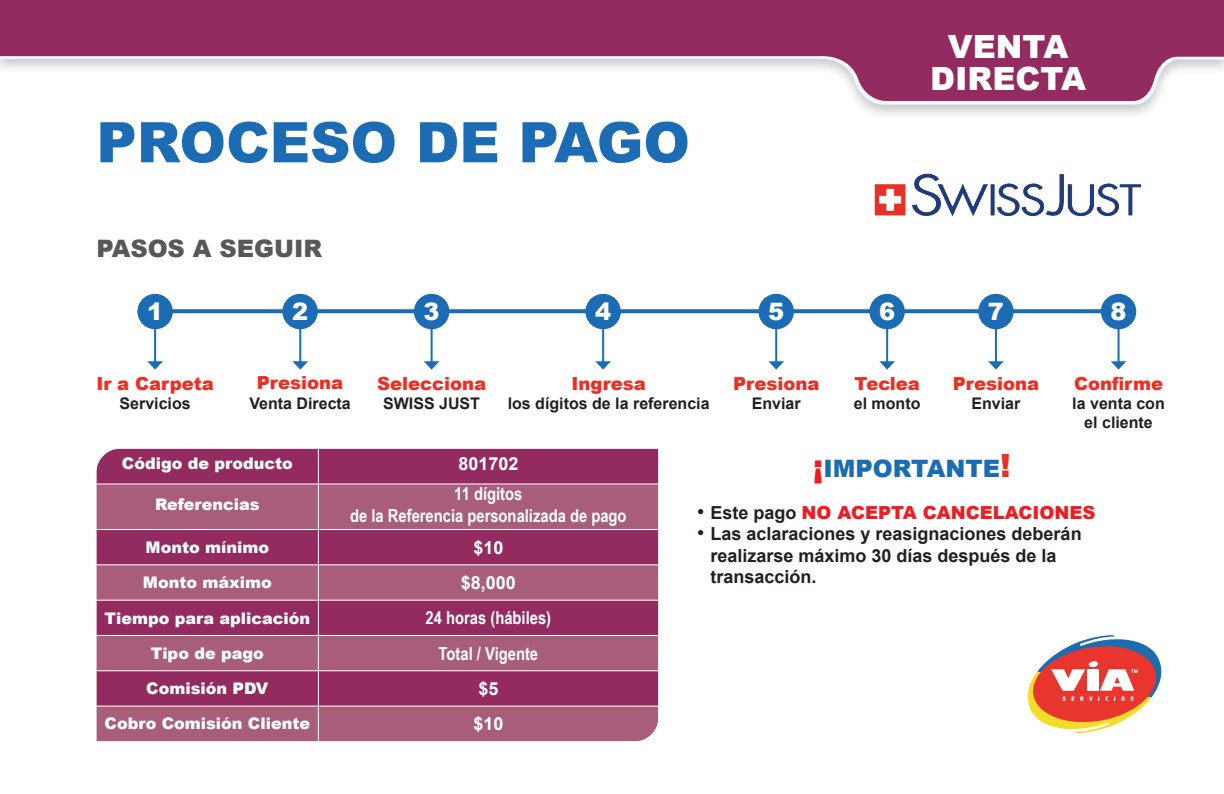
<style>
.page{position:relative;width:1224px;height:794px;background:#fff}
.page>*{position:absolute;margin:0;border:0;box-sizing:border-box;transform-origin:0 0}
.t1{font:900 56px "Arial";color:#1b6bb5}
.t2{font:900 32px/32px "Arial";color:#fff;text-align:center}
.t3{font:900 24px "Arial";color:#1b6bb5}
.t4{font:900 24px "Arial";color:#57585a}
.t5{font:900 24px "Arial";color:#fff}
.t6{font:700 18px/21.6px "Arial";color:#231f20}
.t7{font:700 18px/21.6px "Arial Narrow";color:#fff;text-align:center}
.t8{font:900 18px "Arial";color:#ee2e22}
.t9{font:900 18px "Arial";color:#ee1d23}
.t10{font:700 18px "Arial";color:#fff}
.t11{font:900 16px "Arial";color:#fff}
.t12{font:700 16px/19.2px "Arial";color:#231f20;text-align:center}
.s1{font-size:32px;color:#ee1d23}
.s2{font-size:32px;color:#ee2e22}
.s3{font-weight:700;color:#231f20}
</style>
<div class="page">
<div style="left:0;top:0;width:1224px;height:121px;background:#231f20;opacity:.25"></div>
<svg style="left:0;top:103px;width:1224px;height:3px"></svg>
<svg style="left:0;top:0;width:1224px;height:103px;fill:#932b60"></svg>
<svg style="left:1027px;top:635px;width:135px;height:99px"></svg>
<hr style="left:1118px;top:316px;width:2px;height:46px;background:#1b6bb5">
<svg style="left:1111px;top:361px;width:15px;height:9px"></svg>
<svg style="left:173px;top:309px;width:928px;height:4px;background:#2873b9"></svg>
<hr style="left:154px;top:316px;width:2px;height:46px;background:#1b6bb5">
<svg style="left:147px;top:361px;width:16px;height:9px"></svg>
<div style="left:137px;top:294px;width:36px;height:35px;background:#1b6bb5;border-radius:50%"></div>
<hr style="left:602px;top:316px;width:2px;height:46px;background:#1b6bb5">
<svg style="left:595px;top:361px;width:16px;height:9px"></svg>
<div style="left:585px;top:294px;width:36px;height:35px;background:#1b6bb5;border-radius:50%"></div>
<hr style="left:299px;top:316px;width:2px;height:46px;background:#1b6bb5">
<svg style="left:292px;top:361px;width:16px;height:9px"></svg>
<div style="left:282px;top:294px;width:36px;height:35px;background:#1b6bb5;border-radius:50%"></div>
<hr style="left:775px;top:316px;width:2px;height:46px;background:#1b6bb5">
<svg style="left:768px;top:361px;width:16px;height:9px"></svg>
<div style="left:759px;top:294px;width:35px;height:35px;background:#1b6bb5;border-radius:50%"></div>
<hr style="left:995px;top:316px;width:2px;height:46px;background:#1b6bb5">
<svg style="left:988px;top:361px;width:16px;height:9px"></svg>
<div style="left:978px;top:294px;width:36px;height:35px;background:#1b6bb5;border-radius:50%"></div>
<hr style="left:431px;top:316px;width:2px;height:46px;background:#1b6bb5">
<svg style="left:424px;top:361px;width:15px;height:9px"></svg>
<div style="left:414px;top:294px;width:35px;height:35px;background:#1b6bb5;border-radius:50%"></div>
<hr style="left:886px;top:316px;width:2px;height:46px;background:#1b6bb5">
<svg style="left:879px;top:361px;width:16px;height:9px"></svg>
<div style="left:869px;top:294px;width:36px;height:35px;background:#1b6bb5;border-radius:50%"></div>
<div style="left:1101px;top:294px;width:35px;height:35px;background:#1b6bb5;border-radius:50%"></div>
<div style="left:96px;top:448px;width:562px;height:35px;background:#932b60"></div>
<svg style="left:96px;top:484px;width:562px;height:257px;background:#a04b71"></svg>
<hr style="left:96px;top:529px;width:222px;height:1px;background:#fff">
<hr style="left:318px;top:529px;width:340px;height:1px;background:#fff">
<hr style="left:96px;top:564px;width:222px;height:1px;background:#fff">
<hr style="left:318px;top:564px;width:340px;height:1px;background:#fff">
<hr style="left:96px;top:599px;width:222px;height:1px;background:#fff">
<hr style="left:318px;top:599px;width:340px;height:1px;background:#fff">
<hr style="left:96px;top:635px;width:222px;height:1px;background:#fff">
<hr style="left:318px;top:635px;width:340px;height:1px;background:#fff">
<hr style="left:96px;top:670px;width:222px;height:1px;background:#fff">
<hr style="left:318px;top:670px;width:340px;height:1px;background:#fff">
<hr style="left:96px;top:705px;width:222px;height:1px;background:#fff">
<hr style="left:318px;top:705px;width:340px;height:1px;background:#fff">
<hr style="left:318px;top:448px;width:1px;height:35px;background:#fff">
<hr style="left:318px;top:484px;width:1px;height:45px;background:#fff">
<hr style="left:318px;top:530px;width:1px;height:34px;background:#fff">
<hr style="left:318px;top:565px;width:1px;height:34px;background:#fff">
<hr style="left:318px;top:600px;width:1px;height:35px;background:#fff">
<hr style="left:318px;top:636px;width:1px;height:34px;background:#fff">
<hr style="left:318px;top:671px;width:1px;height:34px;background:#fff">
<hr style="left:318px;top:706px;width:1px;height:35px;background:#fff">
<img style="left:874px;top:173px;width:268px;height:44px">
<h2 class="t2" style="left:930px;top:29px;width:158px">VENTA<br>DIRECTA</h2>
<p class="t1" style="left:96px;top:102px;width:595px">PROCESO DE PAGO</p>
<p class="t4" style="left:96px;top:231px;width:227px">PASOS A SEGUIR</p>
<p class="t5" style="left:147px;top:294px;width:18px">1</p>
<p class="t5" style="left:292px;top:294px;width:18px">2</p>
<p class="t5" style="left:424px;top:294px;width:18px">3</p>
<p class="t5" style="left:595px;top:294px;width:18px">4</p>
<p class="t5" style="left:768px;top:294px;width:18px">5</p>
<p class="t5" style="left:879px;top:294px;width:18px">6</p>
<p class="t5" style="left:988px;top:294px;width:18px">7</p>
<p class="t5" style="left:1111px;top:294px;width:18px">8</p>
<p class="t8" style="left:96px;top:370px;width:119px">Ir a Carpeta</p>
<p class="t12" style="left:120px;top:394px;width:73px">Servicios</p>
<p class="t8" style="left:257px;top:370px;width:88px">Presiona</p>
<p class="t12" style="left:249px;top:393px;width:103px">Venta Directa</p>
<p class="t8" style="left:377px;top:370px;width:111px">Selecciona</p>
<p class="t12" style="left:383px;top:394px;width:98px">SWISS JUST</p>
<p class="t8" style="left:571px;top:370px;width:76px">Ingresa</p>
<p class="t12" style="left:508px;top:394px;width:203px">los dígitos de la referencia</p>
<p class="t8" style="left:733px;top:370px;width:88px">Presiona</p>
<p class="t12" style="left:752px;top:394px;width:50px">Enviar</p>
<p class="t8" style="left:854px;top:370px;width:67px">Teclea</p>
<p class="t12" style="left:854px;top:394px;width:68px">el monto</p>
<p class="t8" style="left:953px;top:370px;width:88px">Presiona</p>
<p class="t12" style="left:971px;top:394px;width:50px">Enviar</p>
<p class="t8" style="left:1074px;top:370px;width:90px">Confirme</p>
<p class="t12" style="left:1072px;top:394px;width:94px">la venta con el cliente</p>
<p class="t11" style="left:122px;top:452px;width:172px">Código de producto</p>
<p class="t10" style="left:458px;top:451px;width:62px">801702</p>
<p class="t11" style="left:155px;top:492px;width:106px">Referencias</p>
<p class="t7" style="left:350px;top:482px;width:278px">11 dígitos<br>de la Referencia personalizada de pago</p>
<p class="t11" style="left:146px;top:535px;width:125px">Monto mínimo</p>
<p class="t10" style="left:473px;top:535px;width:32px">$10</p>
<p class="t11" style="left:143px;top:571px;width:130px">Monto máximo</p>
<p class="t10" style="left:461px;top:570px;width:57px">$8,000</p>
<p class="t11" style="left:104px;top:607px;width:207px">Tiempo para aplicación</p>
<p class="t7" style="left:426px;top:606px;width:127px">24 horas (hábiles)</p>
<p class="t11" style="left:151px;top:641px;width:115px">Tipo de pago</p>
<p class="t7" style="left:439px;top:641px;width:101px">Total / Vigente</p>
<p class="t11" style="left:146px;top:677px;width:124px">Comisión PDV</p>
<p class="t10" style="left:478px;top:676px;width:22px">$5</p>
<p class="t11" style="left:105px;top:712px;width:207px">Cobro Comisión Cliente</p>
<p class="t10" style="left:473px;top:711px;width:32px">$10</p>
<p class="t3" style="left:813px;top:451px;width:200px"><span class="s1">¡</span>IMPORTANTE<span class="s2">!</span></p>
<p class="t9" style="left:697px;top:499px;width:400px"><sup>●</sup> <span class="s3">Este pago</span> NO ACEPTA CANCELACIONES</p>
<p class="t6" style="left:710px;top:523px;width:373px;text-indent:-13px"><sup>●</sup> Las aclaraciones y reasignaciones deberán realizarse máximo 30 días después de la transacción.</p>
</div>
